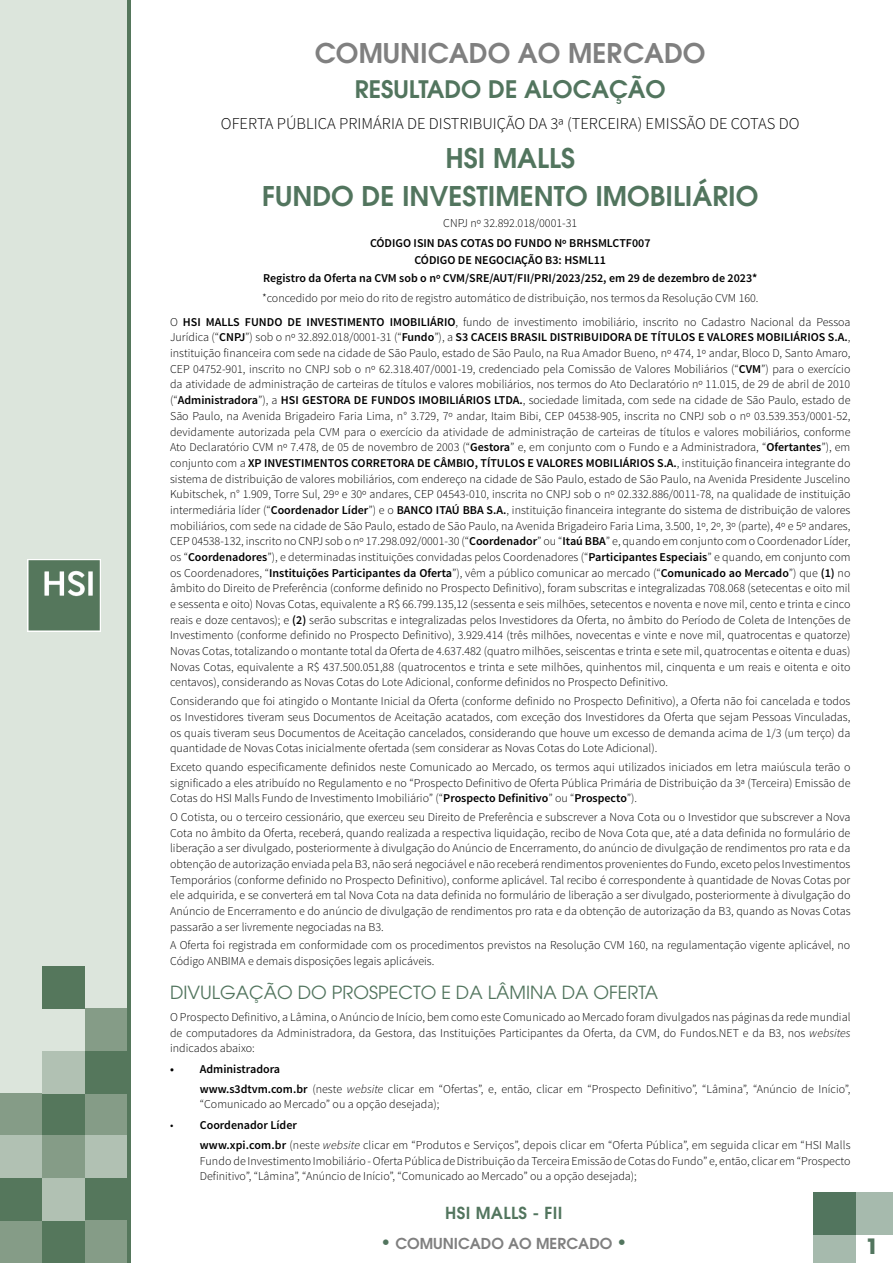
<style>
.page{position:relative;width:893px;height:1263px;background:#fff}
.page>*{position:absolute;margin:0;border:0;box-sizing:border-box;transform-origin:0 0}
.t1{font:600 27px/37.7px "ITC Avant Garde Pro";color:#52755e;text-align:center}
.t2{font:600 27px "ITC Avant Garde Pro";color:#808080}
.t3{font:600 24px "ITC Avant Garde Pro";color:#52755e}
.t4{font:700 21px "ITC Avant Garde Pro";color:#52755e}
.t5{font:18px "ITC Avant Garde Pro";color:#52755e}
.t6{font:300 16.5px "Source Sans Pro";color:#000}
.t7{font:600 16.5px "ITC Avant Garde Pro";letter-spacing:.02em;color:#52755e}
.t8{font:600 15px "ITC Avant Garde Pro";color:#808080}
.t9{font:300 12px/15.8px "Source Sans Pro";color:#000;text-align:justify}
.t10{font:600 12px/17.5px "Source Sans Pro";color:#000;text-align:center}
.s1{font-weight:600}
.s2{font-style:italic}
.s3{font-size:18px;color:#52755e}
</style>
<div class="page">
<div style="left:813px;top:1192px;width:43px;height:43px;background:#52755e"></div>
<div style="left:813px;top:1235px;width:43px;height:28px;background:#a6baad"></div>
<div style="left:856px;top:1192px;width:37px;height:43px;background:#a6baad"></div>
<div style="left:0;top:0;width:128px;height:1263px;background:#dce5dc"></div>
<div style="left:0;top:1093px;width:43px;height:43px;background:#859c87"></div>
<div style="left:42px;top:1093px;width:43px;height:43px;background:#55775c"></div>
<div style="left:85px;top:1093px;width:42px;height:43px;background:#859c87"></div>
<div style="left:42px;top:1051px;width:43px;height:42px;background:#b1c1b3"></div>
<div style="left:85px;top:1051px;width:42px;height:42px;background:#55775c"></div>
<div style="left:85px;top:1008px;width:42px;height:43px;background:#859c87"></div>
<div style="left:42px;top:966px;width:43px;height:42px;background:#55775c"></div>
<div style="left:0;top:1220px;width:42px;height:43px;background:#859c87"></div>
<div style="left:42px;top:1220px;width:43px;height:43px;background:#55775c"></div>
<div style="left:0;top:1178px;width:42px;height:42px;background:#55775c"></div>
<div style="left:42px;top:1178px;width:43px;height:42px;background:#b1c1b3"></div>
<div style="left:0;top:1136px;width:42px;height:42px;background:#b1c1b3"></div>
<div style="left:42px;top:1136px;width:43px;height:42px;background:#859c87"></div>
<div style="left:85px;top:1136px;width:42px;height:42px;background:#b1c1b3"></div>
<div style="left:85px;top:1178px;width:42px;height:42px;background:#55775c"></div>
<div style="left:85px;top:1220px;width:42px;height:43px;background:#859c87"></div>
<hr style="left:127px;top:0;width:4px;height:1263px;background:#55775c">
<img style="left:27px;top:559px;width:73px;height:72px">
<h1 class="t2" style="left:315px;top:35px;width:392px">COMUNICADO AO MERCADO</h1>
<h2 class="t3" style="left:355px;top:74px;width:313px">RESULTADO DE ALOCAÇÃO</h2>
<h3 class="t6" style="left:221px;top:113px;width:580px">OFERTA PÚBLICA PRIMÁRIA DE DISTRIBUIÇÃO DA 3ª (TERCEIRA) EMISSÃO DE COTAS DO</h3>
<h1 class="t1" style="left:262px;top:139px;width:498px">HSI MALLS<br>FUNDO DE INVESTIMENTO IMOBILIÁRIO</h1>
<p class="t9" style="left:443px;top:216px;width:135px">CNPJ nº 32.892.018/0001-31</p>
<p class="t10" style="left:263px;top:234px;width:496px">CÓDIGO ISIN DAS COTAS DO FUNDO Nº BRHSMLCTF007<br>CÓDIGO DE NEGOCIAÇÃO B3: HSML11<br>Registro da Oferta na CVM sob o nº CVM/SRE/AUT/FII/PRI/2023/252, em 29 de dezembro de 2023*</p>
<p class="t9" style="left:170px;top:285px;width:682px;line-height:24.2px;text-align:center">*concedido por meio do rito de registro automático de distribuição, nos termos da Resolução CVM 160.<br>O <span class="s1">HSI MALLS FUNDO DE INVESTIMENTO IMOBILIÁRIO</span>, fundo de investimento imobiliário, inscrito no Cadastro Nacional da Pessoa</p>
<p class="t9" style="left:170px;top:330px;width:682px">Jurídica (“<span class="s1">CNPJ</span>”) sob o nº 32.892.018/0001-31 (“<span class="s1">Fundo</span>”), a <span class="s1">S3 CACEIS BRASIL DISTRIBUIDORA DE TÍTULOS E VALORES MOBILIÁRIOS S.A.</span>, instituição financeira com sede na cidade de São Paulo, estado de São Paulo, na Rua Amador Bueno, nº 474, 1º andar, Bloco D, Santo Amaro, CEP 04752-901, inscrito no CNPJ sob o nº 62.318.407/0001-19, credenciado pela Comissão de Valores Mobiliários (“<span class="s1">CVM</span>”) para o exercício da atividade de administração de carteiras de títulos e valores mobiliários, nos termos do Ato Declaratório nº 11.015, de 29 de abril de 2010 (“<span class="s1">Administradora</span>”), a <span class="s1">HSI GESTORA DE FUNDOS IMOBILIÁRIOS LTDA.</span>, sociedade limitada, com sede na cidade de São Paulo, estado de São Paulo, na Avenida Brigadeiro Faria Lima, n° 3.729, 7º andar, Itaim Bibi, CEP 04538-905, inscrita no CNPJ sob o nº 03.539.353/0001-52, devidamente autorizada pela CVM para o exercício da atividade de administração de carteiras de títulos e valores mobiliários, conforme Ato Declaratório CVM nº 7.478, de 05 de novembro de 2003 (“<span class="s1">Gestora</span>” e, em conjunto com o Fundo e a Administradora, “<span class="s1">Ofertantes</span>”), em conjunto com a <span class="s1">XP INVESTIMENTOS CORRETORA DE CÂMBIO, TÍTULOS E VALORES MOBILIÁRIOS S.A.</span>, instituição financeira integrante do sistema de distribuição de valores mobiliários, com endereço na cidade de São Paulo, estado de São Paulo, na Avenida Presidente Juscelino Kubitschek, n° 1.909, Torre Sul, 29º e 30º andares, CEP 04543-010, inscrita no CNPJ sob o nº 02.332.886/0011-78, na qualidade de instituição intermediária líder (“<span class="s1">Coordenador Líder</span>”) e o <span class="s1">BANCO ITAÚ BBA S.A.</span>, instituição financeira integrante do sistema de distribuição de valores mobiliários, com sede na cidade de São Paulo, estado de São Paulo, na Avenida Brigadeiro Faria Lima, 3.500, 1º, 2º, 3º (parte), 4º e 5º andares, CEP 04538-132, inscrito no CNPJ sob o nº 17.298.092/0001-30 (“<span class="s1">Coordenador</span>” ou “<span class="s1">Itaú BBA</span>” e, quando em conjunto com o Coordenador Líder, os “<span class="s1">Coordenadores</span>”), e determinadas instituições convidadas pelos Coordenadores (“<span class="s1">Participantes Especiais</span>” e quando, em conjunto com os Coordenadores, “<span class="s1">Instituições Participantes da Oferta</span>”), vêm a público comunicar ao mercado (“<span class="s1">Comunicado ao Mercado</span>”) que <span class="s1">(1)</span> no âmbito do Direito de Preferência (conforme definido no Prospecto Definitivo), foram subscritas e integralizadas 708.068 (setecentas e oito mil e sessenta e oito) Novas Cotas, equivalente a R$ 66.799.135,12 (sessenta e seis milhões, setecentos e noventa e nove mil, cento e trinta e cinco reais e doze centavos); e <span class="s1">(2)</span> serão subscritas e integralizadas pelos Investidores da Oferta, no âmbito do Período de Coleta de Intenções de Investimento (conforme definido no Prospecto Definitivo), 3.929.414 (três milhões, novecentas e vinte e nove mil, quatrocentas e quatorze)<br>Novas Cotas, totalizando o montante total da Oferta de 4.637.482 (quatro milhões, seiscentas e trinta e sete mil, quatrocentas e oitenta e duas)<br>Novas Cotas, equivalente a R$ 437.500.051,88 (quatrocentos e trinta e sete milhões, quinhentos mil, cinquenta e um reais e oitenta e oito centavos), considerando as Novas Cotas do Lote Adicional, conforme definidos no Prospecto Definitivo.</p>
<p class="t9" style="left:170px;top:693px;width:682px">Considerando que foi atingido o Montante Inicial da Oferta (conforme definido no Prospecto Definitivo), a Oferta não foi cancelada e todos os Investidores tiveram seus Documentos de Aceitação acatados, com exceção dos Investidores da Oferta que sejam Pessoas Vinculadas, os quais tiveram seus Documentos de Aceitação cancelados, considerando que houve um excesso de demanda acima de 1/3 (um terço) da quantidade de Novas Cotas inicialmente ofertada (sem considerar as Novas Cotas do Lote Adicional).</p>
<p class="t9" style="left:170px;top:759px;width:682px">Exceto quando especificamente definidos neste Comunicado ao Mercado, os termos aqui utilizados iniciados em letra maiúscula terão o significado a eles atribuído no Regulamento e no “Prospecto Definitivo de Oferta Pública Primária de Distribuição da 3ª (Terceira) Emissão de Cotas do HSI Malls Fundo de Investimento Imobiliário” (“<span class="s1">Prospecto Definitivo</span>” ou “<span class="s1">Prospecto</span>”).</p>
<p class="t9" style="left:170px;top:809px;width:682px">O Cotista, ou o terceiro cessionário, que exerceu seu Direito de Preferência e subscrever a Nova Cota ou o Investidor que subscrever a Nova Cota no âmbito da Oferta, receberá, quando realizada a respectiva liquidação, recibo de Nova Cota que, até a data definida no formulário de liberação a ser divulgado, posteriormente à divulgação do Anúncio de Encerramento, do anúncio de divulgação de rendimentos pro rata e da obtenção de autorização enviada pela B3, não será negociável e não receberá rendimentos provenientes do Fundo, exceto pelos Investimentos Temporários (conforme definido no Prospecto Definitivo), conforme aplicável. Tal recibo é correspondente à quantidade de Novas Cotas por ele adquirida, e se converterá em tal Nova Cota na data definida no formulário de liberação a ser divulgado, posteriormente à divulgação do Anúncio de Encerramento e do anúncio de divulgação de rendimentos pro rata e da obtenção de autorização da B3, quando as Novas Cotas passarão a ser livremente negociadas na B3.</p>
<p class="t9" style="left:170px;top:938px;width:682px">A Oferta foi registrada em conformidade com os procedimentos previstos na Resolução CVM 160, na regulamentação vigente aplicável, no<br>Código ANBIMA e demais disposições legais aplicáveis.</p>
<h3 class="t5" style="left:170px;top:981px;width:489px">DIVULGAÇÃO DO PROSPECTO E DA LÂMINA DA OFERTA</h3>
<p class="t9" style="left:170px;top:1009px;width:682px">O Prospecto Definitivo, a Lâmina, o Anúncio de Início, bem como este Comunicado ao Mercado foram divulgados nas páginas da rede mundial de computadores da Administradora, da Gestora, das Instituições Participantes da Oferta, da CVM, do Fundos.NET e da B3, nos <span class="s2">websites </span>indicados abaixo:</p>
<p class="t9" style="left:200px;top:1058px;width:652px;line-height:20.2px;text-indent:-30px"><span class="s1">• Administradora<br>www.s3dtvm.com.br</span> (neste <span class="s2">website</span> clicar em “Ofertas”, e, então, clicar em “Prospecto Definitivo”, “Lâmina”, “Anúncio de Início”,</p>
<p class="t9" style="left:200px;top:1097px;width:241px">“Comunicado ao Mercado” ou a opção desejada);</p>
<p class="t9" style="left:200px;top:1114px;width:652px;line-height:20.2px;text-indent:-30px">• <span class="s1">Coordenador Líder<br>www.xpi.com.br</span> (neste <span class="s2">website</span> clicar em “Produtos e Serviços”, depois clicar em “Oferta Pública”, em seguida clicar em “HSI Malls</p>
<p class="t9" style="left:200px;top:1153px;width:652px">Fundo de Investimento Imobiliário - Oferta Pública de Distribuição da Terceira Emissão de Cotas do Fundo” e, então, clicar em “Prospecto<br>Definitivo”, “Lâmina”, “Anúncio de Início”, “Comunicado ao Mercado” ou a opção desejada);</p>
<h3 class="t7" style="left:445px;top:1202px;width:119px">HSI MALLS - FII</h3>
<p class="t8" style="left:380px;top:1234px;width:249px"><span class="s3">•</span> COMUNICADO AO MERCADO <span class="s3">•</span></p>
<h3 class="t4" style="left:866px;top:1232px;width:14px">1</h3>
</div>
